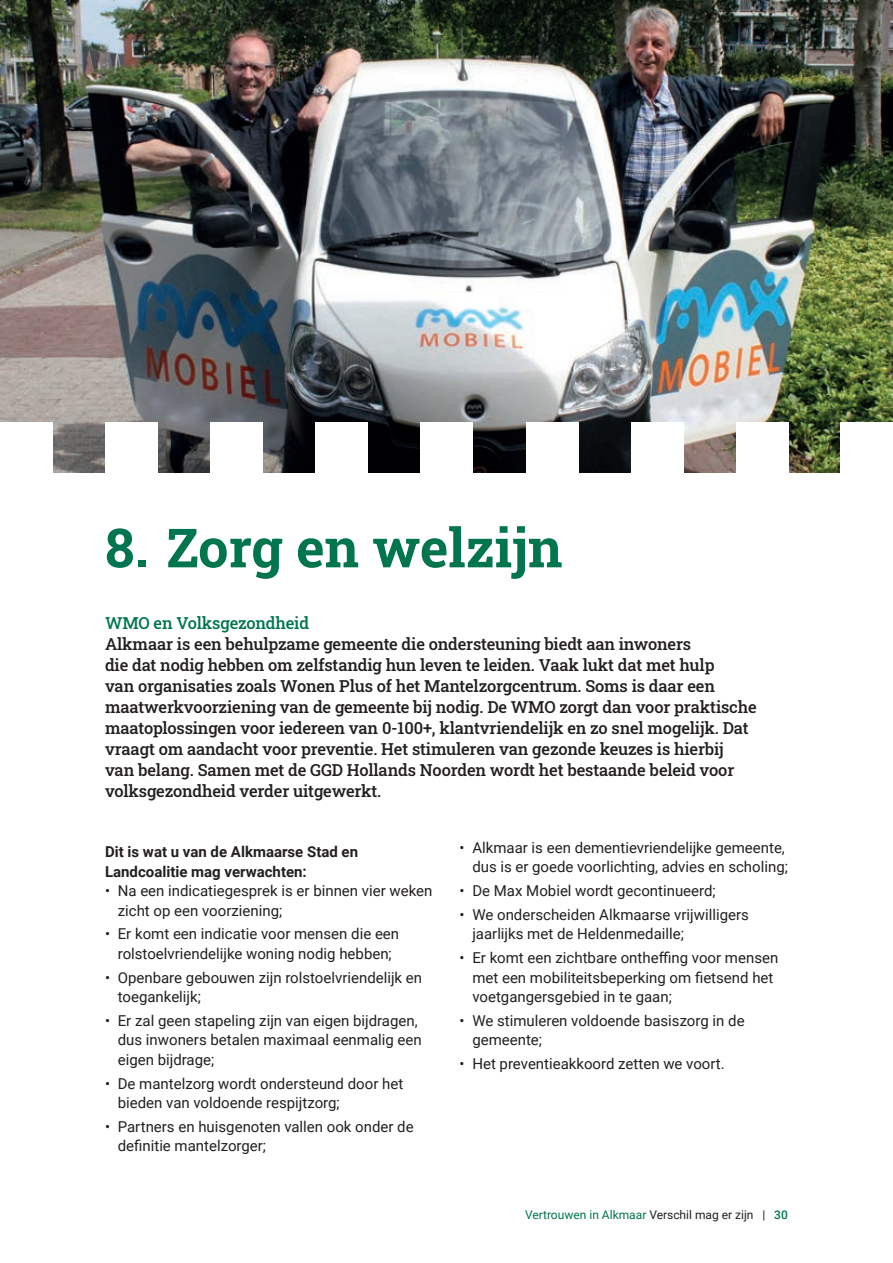
<style>
.page{position:relative;width:893px;height:1263px;background:#fff}
.page>*{position:absolute;margin:0;border:0;box-sizing:border-box;transform-origin:0 0}
.t1{font:700 54px "Roboto Slab";color:#00754f}
.t2{font:500 16.5px/21px "Roboto Slab";letter-spacing:-.01em;color:#231f20}
.t3{font:500 16.5px "Roboto Slab";letter-spacing:-.01em;color:#00754f}
.t4{font:15px/19.5px "Roboto";color:#231f20}
.t5{font:700 15px/19.5px "Roboto";color:#231f20}
.t6{font:12px "Roboto";color:#00754f}
.s1{color:#231f20}
.s2{font-weight:500}
</style>
<div class="page">
<img style="left:0;top:0;width:893px;height:473px">
<div style="left:0;top:422px;width:53px;height:53px;background:#fff"></div>
<div style="left:421px;top:422px;width:52px;height:53px;background:#fff"></div>
<div style="left:210px;top:422px;width:53px;height:53px;background:#fff"></div>
<div style="left:631px;top:422px;width:52px;height:53px;background:#fff"></div>
<div style="left:105px;top:422px;width:53px;height:53px;background:#fff"></div>
<div style="left:526px;top:422px;width:52px;height:53px;background:#fff"></div>
<div style="left:315px;top:422px;width:53px;height:53px;background:#fff"></div>
<div style="left:736px;top:422px;width:52px;height:53px;background:#fff"></div>
<div style="left:841px;top:422px;width:52px;height:53px;background:#fff"></div>
<h1 class="t1" style="left:105px;top:511px;width:459px">8. Zorg en welzijn</h1>
<p class="t3" style="left:105px;top:612px;width:206px">WMO en Volksgezondheid</p>
<p class="t2" style="left:105px;top:633px;width:653px">Alkmaar is een behulpzame gemeente die ondersteuning biedt aan inwoners<br>die dat nodig hebben om zelfstandig hun leven te leiden. Vaak lukt dat met hulp<br>van organisaties zoals Wonen Plus of het Mantelzorgcentrum. Soms is daar een maatwerkvoorziening van de gemeente bij nodig. De WMO zorgt dan voor praktische maatoplossingen voor iedereen van 0-100+, klantvriendelijk en zo snel mogelijk. Dat vraagt om aandacht voor preventie. Het stimuleren van gezonde keuzes is hierbij van belang. Samen met de GGD Hollands Noorden wordt het bestaande beleid voor volksgezondheid verder uitgewerkt.</p>
<p class="t5" style="left:105px;top:842px;width:255px">Dit is wat u van de Alkmaarse Stad en<br>Landcoalitie mag verwachten:</p>
<p class="t4" style="left:118px;top:880px;width:316px;text-indent:-13px">• Na een indicatiegesprek is er binnen vier weken zicht op een voorziening;</p>
<p class="t4" style="left:105px;top:924px;width:296px;text-align:center">• Er komt een indicatie voor mensen die een rolstoelvriendelijke woning nodig hebben;</p>
<p class="t4" style="left:118px;top:967px;width:306px;text-indent:-13px">• Openbare gebouwen zijn rolstoelvriendelijk en toegankelijk;</p>
<p class="t4" style="left:118px;top:1010px;width:306px;text-indent:-13px">• Er zal geen stapeling zijn van eigen bijdragen, dus inwoners betalen maximaal eenmalig een eigen bijdrage;</p>
<p class="t4" style="left:118px;top:1073px;width:287px;text-indent:-13px">• De mantelzorg wordt ondersteund door het bieden van voldoende respijtzorg;</p>
<p class="t4" style="left:118px;top:1116px;width:297px;text-indent:-13px">• Partners en huisgenoten vallen ook onder de definitie mantelzorger;</p>
<p class="t4" style="left:460px;top:837px;width:330px;text-align:right">• Alkmaar is een dementievriendelijke gemeente, dus is er goede voorlichting, advies en scholing;</p>
<p class="t4" style="left:460px;top:880px;width:258px">• De Max Mobiel wordt gecontinueerd;</p>
<p class="t4" style="left:472px;top:904px;width:278px;text-indent:-13px">• We onderscheiden Alkmaarse vrijwilligers jaarlijks met de Heldenmedaille;</p>
<p class="t4" style="left:472px;top:947px;width:307px;text-indent:-13px">• Er komt een zichtbare ontheffing voor mensen met een mobiliteitsbeperking om fietsend het voetgangersgebied in te gaan;</p>
<p class="t4" style="left:472px;top:1010px;width:274px;text-indent:-13px">• We stimuleren voldoende basiszorg in de gemeente;</p>
<p class="t4" style="left:460px;top:1053px;width:267px">• Het preventieakkoord zetten we voort.</p>
<p class="t6" style="left:525px;top:1207px;width:264px">Vertrouwen in Alkmaar <span class="s1">Verschil mag er zijn |</span> <span class="s2">30</span></p>
</div>
